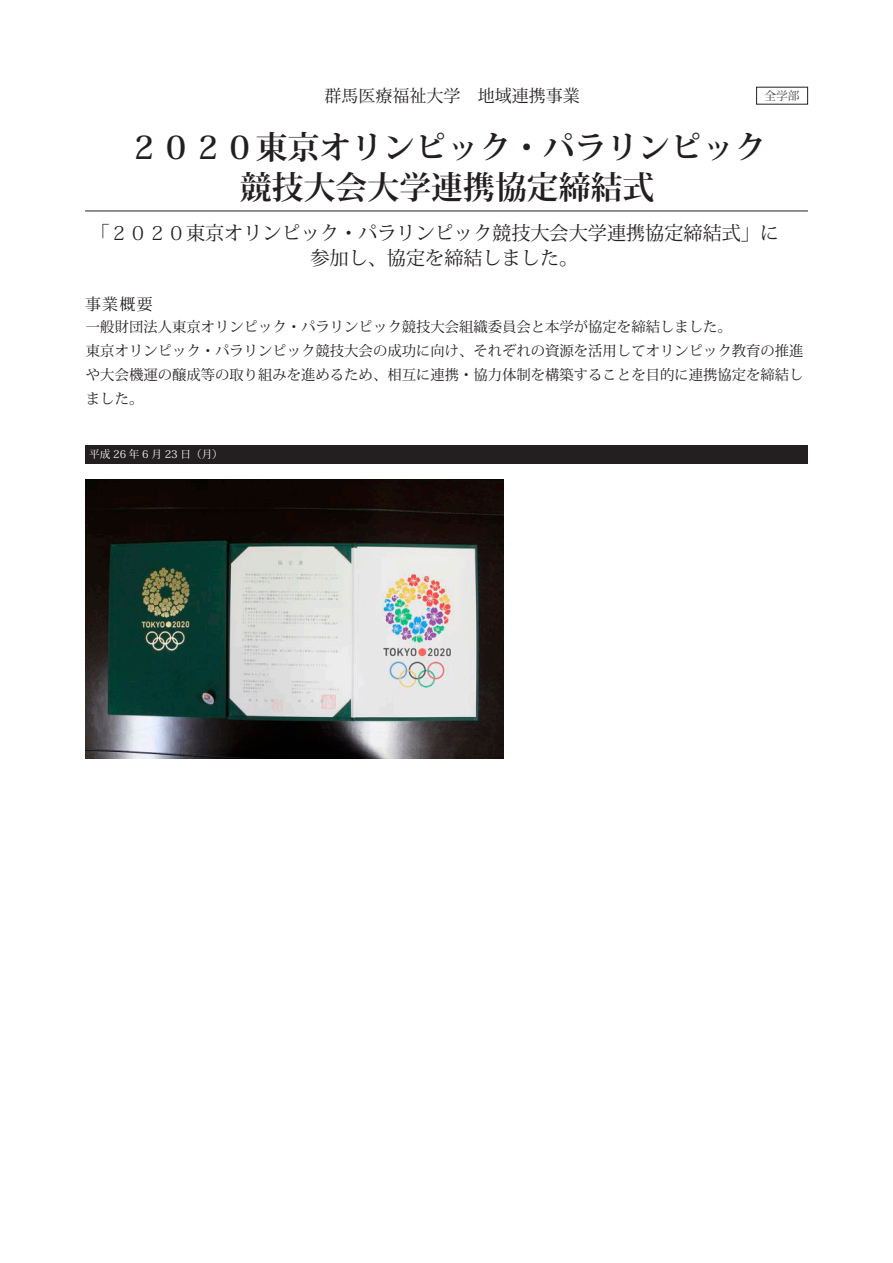
<style>
.page{position:relative;width:893px;height:1263px;background:#fff}
.page>*{position:absolute;margin:0;border:0;box-sizing:border-box;transform-origin:0 0}
.t1{font:700 31.95px/40.3px "Koz Min Pro";color:#231f20;text-align:center}
.t2{font:19.2px/25.5px "Koz Min Pro";color:#231f20}
.t3{font:16.95px "Koz Min Pro";color:#231f20}
.t4{font:15.9px "Koz Min Pro";color:#231f20}
.t5{font:14.4px/23.9px "Koz Min Pro";color:#231f20}
.t6{font:11.7px "Koz Min Pro";color:#3e3e3f}
.t7{font:10.65px "Koz Min Pro";color:#fff}
</style>
<div class="page">
<hr style="left:85px;top:211px;width:723px;height:1px;background:#231f20">
<img style="left:85px;top:479px;width:419px;height:279px">
<div style="left:85px;top:445px;width:723px;height:19px;background:#231f20"></div>
<p class="t3" style="left:325px;top:84px;width:257px">群馬医療福祉大学　地域連携事業</p>
<p class="t6" style="left:765px;top:88px;width:37px">全学部</p>
<h1 class="t1" style="left:128px;top:125px;width:639px">２０２０東京オリンピック・パラリンピック競技大会大学連携協定締結式</h1>
<h2 class="t2" style="left:310px;top:219px;width:470px;text-indent:-220px">「２０２０東京オリンピック・パラリンピック競技大会大学連携協定締結式」に参加し、協定を締結しました。</h2>
<p class="t4" style="left:85px;top:292px;width:69px">事業概要</p>
<p class="t5" style="left:86px;top:315px;width:719px">一般財団法人東京オリンピック・パラリンピック競技大会組織委員会と本学が協定を締結しました。<br>東京オリンピック・パラリンピック競技大会の成功に向け、それぞれの資源を活用してオリンピック教育の推進や大会機運の醸成等の取り組みを進めるため、相互に連携・協力体制を構築することを目的に連携協定を締結しました。</p>
<p class="t7" style="left:89px;top:447px;width:135px">平成 26 年 6 月 23 日（月(</p>
</div>
